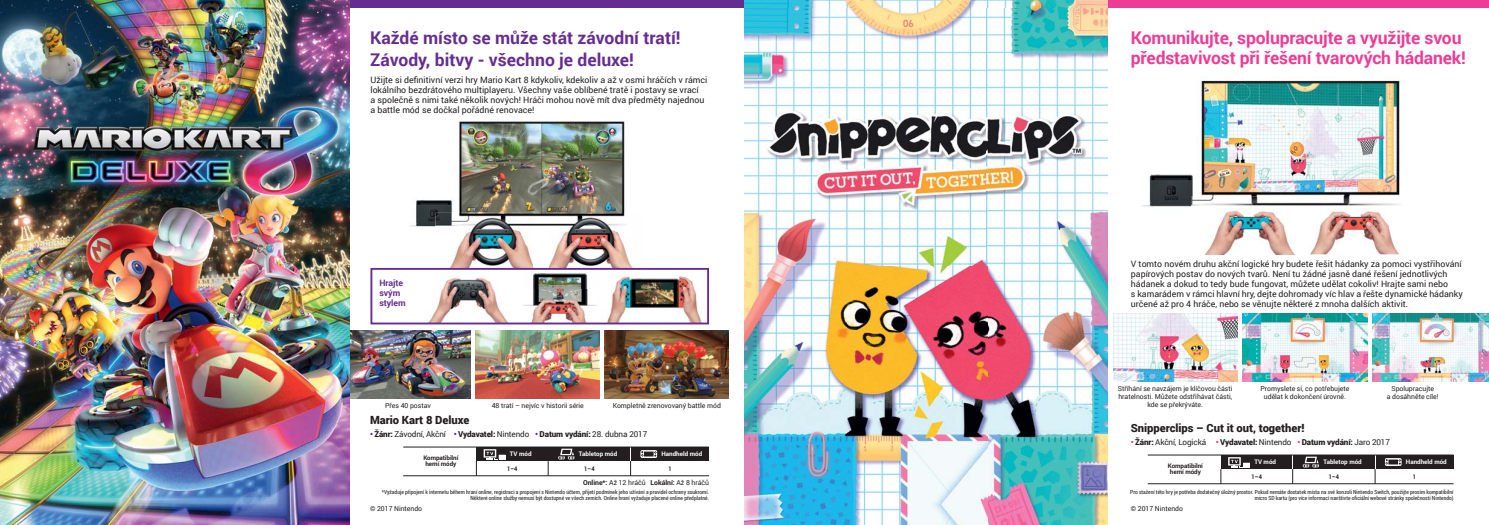
<style>
.page{position:relative;width:1489px;height:525px;background:#fff}
.page>*{position:absolute;margin:0;border:0;box-sizing:border-box;transform-origin:0 0}
.t1{font:700 17.5px/20px "Roboto";letter-spacing:-.01em;color:#ee3c96}
.t2{font:700 17.5px/21.8px "Roboto";color:#662d91}
.t3{font:900 11.25px "Roboto";letter-spacing:-.005em;color:#231f20}
.t4{font:8.75px/10px "Roboto";color:#231f20}
.t5{font:700 8.75px/10px "Roboto";letter-spacing:-.005em;color:#662d91}
.t6{font:8.12px "Roboto";letter-spacing:-.015em;color:#231f20}
.t7{font:6.88px/8.5px "Roboto";letter-spacing:-.005em;color:#231f20;text-align:center}
.t8{font:700 6.25px "Roboto";color:#fff}
.t9{font:700 6.25px/6.2px "Roboto";letter-spacing:-.01em;color:#231f20;text-align:center}
.t10{font:700 6.25px "Roboto";letter-spacing:-.01em;color:#231f20;scale:.9 1}
.t11{font:5.62px/6.2px "Roboto Condensed";color:#231f20;text-align:right}
.s1{font-weight:900;color:#662d91}
.s2{font-weight:900}
.s3{font-weight:700}
.s4{font-weight:900;color:#ee3c96}
</style>
<div class="page">
<div style="left:744px;top:0;width:744px;height:7px;background:#ee3c96"></div>
<div style="left:0;top:0;width:744px;height:7px;background:#662d91"></div>
<img style="left:744px;top:0;width:363px;height:524px">
<img style="left:1113px;top:313px;width:124px;height:68px">
<img style="left:349px;top:330px;width:121px;height:68px">
<img style="left:1242px;top:313px;width:124px;height:68px">
<img style="left:476px;top:330px;width:124px;height:68px">
<img style="left:1372px;top:313px;width:116px;height:68px">
<img style="left:604px;top:330px;width:125px;height:68px">
<img style="left:1142px;top:80px;width:258px;height:127px">
<img style="left:1205px;top:217px;width:90px;height:37px">
<img style="left:1191px;top:196px;width:105px;height:21px">
<img style="left:1307px;top:196px;width:93px;height:58px">
<img style="left:1296px;top:196px;width:11px;height:11px">
<img style="left:0;top:0;width:349px;height:524px">
<img style="left:410px;top:121px;width:215px;height:106px">
<img style="left:435px;top:236px;width:98px;height:32px">
<img style="left:435px;top:213px;width:98px;height:23px">
<img style="left:533px;top:213px;width:113px;height:55px">
<img style="left:533px;top:213px;width:16px;height:23px">
<img style="left:607px;top:276px;width:95px;height:45px">
<img style="left:429px;top:277px;width:79px;height:44px">
<img style="left:533px;top:271px;width:64px;height:35px">
<img style="left:531px;top:315px;width:55px;height:6px">
<img style="left:523px;top:289px;width:72px;height:26px">
<div style="left:370px;top:268px;width:339px;height:56px;border:2px solid #662d91"></div>
<div style="left:1292px;top:454px;width:82px;height:15px;background:#231f20"></div>
<svg style="left:1302px;top:456px;width:16px;height:11px"></svg>
<div style="left:1375px;top:454px;width:78px;height:15px;background:#231f20"></div>
<svg style="left:1384px;top:458px;width:17px;height:7px"></svg>
<div style="left:1220px;top:454px;width:72px;height:15px;background:#231f20"></div>
<svg style="left:1228px;top:457px;width:21px;height:10px"></svg>
<hr style="left:1147px;top:483px;width:306px;height:1px;background:#231f20">
<hr style="left:1147px;top:454px;width:306px;height:1px;background:#231f20">
<svg style="left:1292px;top:469px;width:1px;height:14px"></svg>
<svg style="left:1220px;top:469px;width:1px;height:14px"></svg>
<svg style="left:1374px;top:469px;width:1px;height:14px"></svg>
<div style="left:548px;top:446px;width:82px;height:15px;background:#231f20"></div>
<svg style="left:558px;top:448px;width:16px;height:11px"></svg>
<div style="left:631px;top:446px;width:78px;height:15px;background:#231f20"></div>
<svg style="left:640px;top:450px;width:17px;height:7px"></svg>
<div style="left:476px;top:446px;width:71px;height:15px;background:#231f20"></div>
<svg style="left:483px;top:449px;width:22px;height:10px"></svg>
<hr style="left:403px;top:475px;width:306px;height:1px;background:#231f20">
<hr style="left:403px;top:446px;width:306px;height:1px;background:#231f20">
<svg style="left:547px;top:461px;width:1px;height:14px"></svg>
<svg style="left:476px;top:461px;width:1px;height:14px"></svg>
<svg style="left:630px;top:461px;width:1px;height:14px"></svg>
<h1 class="t2" style="left:370px;top:26px;width:312px">Každé místo se může stát závodní tratí!<br>Závody, bitvy - všechno je deluxe!</h1>
<p class="t4" style="left:370px;top:74px;width:338px">Užijte si definitivní verzi hry Mario Kart 8 kdykoliv, kdekoliv a až v osmi hráčích v rámci lokálního bezdrátového multiplayeru. Všechny vaše oblíbené tratě i postavy se vrací<br>a společně s nimi také několik nových! Hráči mohou nově mít dva předměty najednou a battle mód se dočkal pořádné renovace!</p>
<p class="t5" style="left:379px;top:277px;width:28px">Hrajte svým stylem</p>
<h1 class="t1" style="left:1130px;top:27px;width:336px">Komunikujte, spolupracujte a využijte svou představivost při řešení tvarových hádanek!</h1>
<p class="t4" style="left:1130px;top:258px;width:333px">V tomto novém druhu akční logické hry budete řešit hádanky za pomoci vystřihování papírových postav do nových tvarů. Není tu žádné jasně dané řešení jednotlivých hádanek a dokud to tedy bude fungovat, můžete udělat cokoliv! Hrajte sami nebo<br>s kamarádem v rámci hlavní hry, dejte dohromady víc hlav a řešte dynamické hádanky určené až pro 4 hráče, nebo se věnujte některé z mnoha dalších aktivit.</p>
<p class="t7" style="left:1117px;top:383px;width:116px;text-align:left">Stříhání se navzájem je klíčovou části hratelnosti. Můžete odstřihávat části,</p>
<p class="t7" style="left:1260px;top:383px;width:90px">Promyslete si, co potřebujete udělat k dokončení úrovně.</p>
<p class="t7" style="left:1386px;top:383px;width:53px">Spolupracujte<br>a dosáhněte cíle!</p>
<p class="t7" style="left:385px;top:400px;width:47px">Přes 40 postav</p>
<p class="t7" style="left:1147px;top:400px;width:57px">kde se překrýváte.</p>
<p class="t7" style="left:612px;top:400px;width:110px">Kompletně zrenovovaný battle mód</p>
<p class="t7" style="left:491px;top:400px;width:94px">48 tratí – nejvíc v historii série</p>
<p class="t3" style="left:370px;top:411px;width:101px">Mario Kart 8 Deluxe</p>
<p class="t6" style="left:370px;top:428px;width:279px"><span class="s1">•</span> <span class="s2">Žánr:</span> Závodní, Akční <span class="s1">•</span> <span class="s2">Vydavatel:</span> Nintendo <span class="s1">•</span> <span class="s2">Datum vydání:</span> 28. dubna 2017</p>
<p class="t9" style="left:423px;top:454px;width:37px">Kompatibilní herní módy</p>
<p class="t8" style="left:510px;top:449px;width:23px">TV mód</p>
<p class="t8" style="left:579px;top:449px;width:40px">Tabletop mód</p>
<p class="t8" style="left:661px;top:449px;width:42px">Handheld mód</p>
<p class="t10" style="left:584px;top:464px;width:13px">1–4</p>
<p class="t10" style="left:668px;top:464px;width:5px">1</p>
<p class="t10" style="left:507px;top:464px;width:13px">1–4</p>
<p class="t7" style="left:583px;top:477px;width:127px"><span class="s3">Online*:</span> Až 12 hráčů <span class="s3">Lokální:</span> Až 8 hráčů</p>
<p class="t3" style="left:1130px;top:419px;width:175px">Snipperclips – Cut it out, together!</p>
<p class="t6" style="left:1130px;top:436px;width:260px"><span class="s4">•</span> <span class="s2">Žánr:</span> Akční, Logická <span class="s4">•</span> <span class="s2">Vydavatel:</span> Nintendo <span class="s4">•</span> <span class="s2">Datum vydání:</span> Jaro 2017</p>
<p class="t9" style="left:1167px;top:462px;width:37px">Kompatibilní herní módy</p>
<p class="t8" style="left:1254px;top:457px;width:23px">TV mód</p>
<p class="t8" style="left:1323px;top:457px;width:40px">Tabletop mód</p>
<p class="t8" style="left:1405px;top:457px;width:42px">Handheld mód</p>
<p class="t10" style="left:1328px;top:471px;width:13px">1–4</p>
<p class="t10" style="left:1412px;top:471px;width:5px">1</p>
<p class="t10" style="left:1251px;top:471px;width:13px">1–4</p>
<p class="t11" style="left:382px;top:488px;width:328px">*Vyžaduje připojení k internetu během hraní online, registraci a propojení s Nintendo účtem, přijetí podmínek jeho užívání a pravidel ochrany soukromí.<br>Některé online služby nemusí být dostupné ve všech zemích. Online hraní vyžaduje placené online předplatné.</p>
<p class="t11" style="left:1130px;top:488px;width:325px">Pro stažení této hry je potřeba dodatečný úložný prostor. Pokud nemáte dostatek místa na své konzoli Nintendo Switch, použijte prosím kompatibilní micro SD kartu (pro více informací navštivte oficiální webové stránky společnosti Nintendo)</p>
<p class="t7" style="left:370px;top:504px;width:54px">© 2017 Nintendo</p>
<p class="t7" style="left:1130px;top:504px;width:54px">© 2017 Nintendo</p>
</div>
